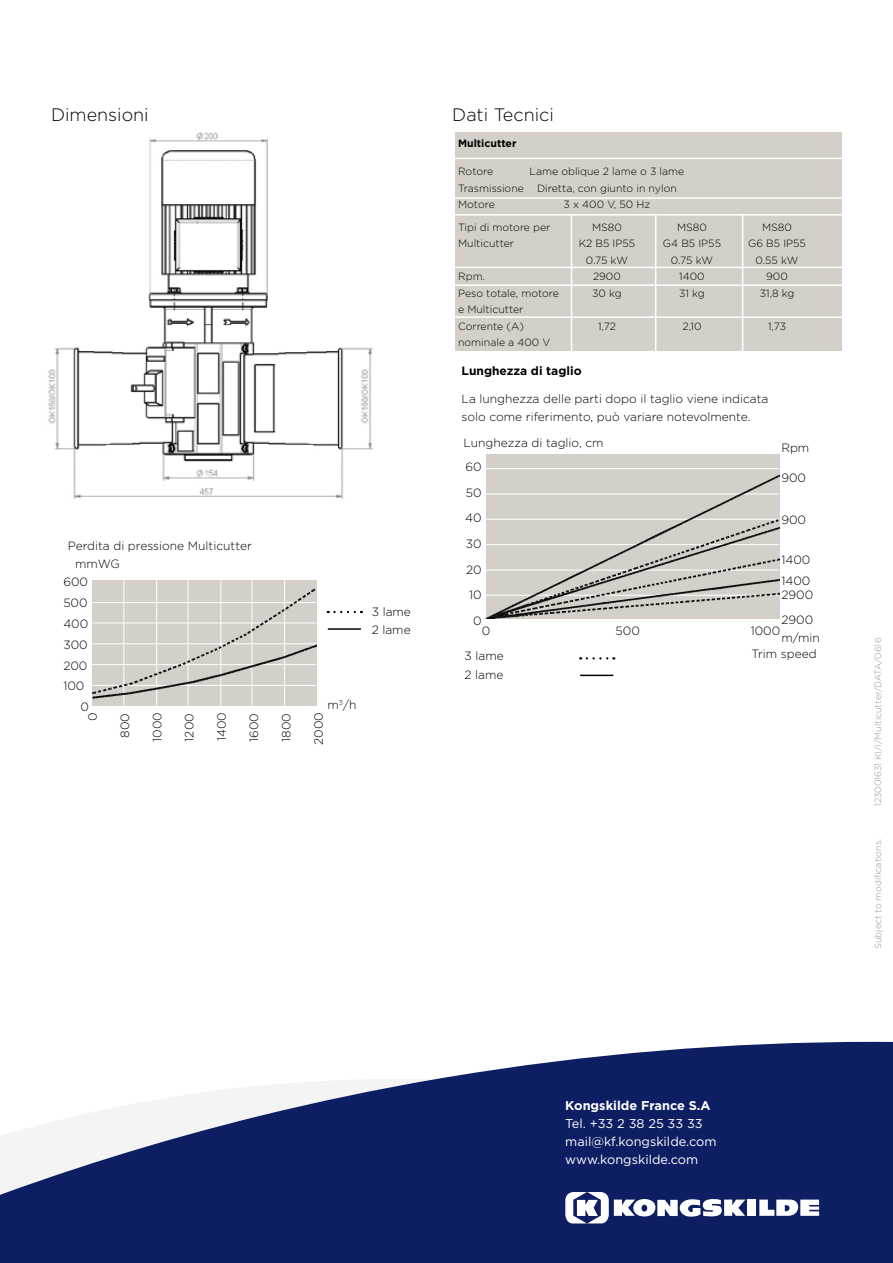
<style>
.page{position:relative;width:893px;height:1263px;background:#fff}
.page>*{position:absolute;margin:0;border:0;box-sizing:border-box;transform-origin:0 0}
.t1{font:300 18px "Gotham";color:#000}
.t2{font:12.75px/18px "Gotham";color:#fff}
.t3{font:700 12.75px "Gotham";color:#fff}
.t4{font:300 12px/18.8px "Gotham";color:#000}
.t5{font:700 12px "Gotham";color:#000}
.t6{font:300 10.5px/16.5px "Gotham";color:#000}
.t7{font:700 10.5px "Gotham";color:#000}
.t8{font:300 9px "Gotham";color:#939598}
</style>
<div class="page">
<svg style="left:0;top:1042px;width:893px;height:221px;fill:#0e1e63"></svg>
<div style="left:747px;top:1199px;width:9px;height:17px;background:#fff"></div>
<svg style="left:759px;top:1199px;width:60px;height:17px"></svg>
<svg style="left:565px;top:1192px;width:180px;height:31px"></svg>
<img style="left:48px;top:132px;width:326px;height:367px">
<div style="left:455px;top:133px;width:386px;height:218px;background:#d4d0c9"></div>
<hr style="left:454px;top:158px;width:395px;height:1px;background:#fff">
<hr style="left:453px;top:197px;width:393px;height:2px;background:#fff">
<hr style="left:450px;top:214px;width:395px;height:2px;background:#fff">
<hr style="left:450px;top:284px;width:400px;height:2px;background:#fff">
<hr style="left:451px;top:267px;width:403px;height:1px;background:#fff">
<hr style="left:437px;top:316px;width:405px;height:2px;background:#fff">
<hr style="left:571px;top:215px;width:1px;height:156px;background:#fff">
<hr style="left:655px;top:214px;width:1px;height:148px;background:#fff">
<hr style="left:742px;top:215px;width:1px;height:147px;background:#fff">
<hr style="left:580px;top:675px;width:33px;height:1px;background:#000">
<svg style="left:587px;top:657px;width:27px;height:2px"></svg>
<div style="left:486px;top:454px;width:293px;height:164px;background:#d4d0c9"></div>
<hr style="left:486px;top:468px;width:293px;height:1px;background:#fff">
<img style="left:486px;top:475px;width:293px;height:143px">
<div style="left:92px;top:580px;width:224px;height:126px;background:#d4d0c9"></div>
<hr style="left:123px;top:580px;width:1px;height:126px;background:#fff">
<hr style="left:156px;top:580px;width:1px;height:126px;background:#fff">
<hr style="left:188px;top:580px;width:1px;height:126px;background:#fff">
<hr style="left:220px;top:580px;width:1px;height:126px;background:#fff">
<hr style="left:252px;top:580px;width:1px;height:126px;background:#fff">
<hr style="left:284px;top:580px;width:1px;height:126px;background:#fff">
<hr style="left:328px;top:628px;width:33px;height:2px;background:#000">
<svg style="left:328px;top:611px;width:34px;height:2px"></svg>
<img style="left:92px;top:589px;width:224px;height:109px">
<h1 class="t1" style="left:51px;top:103px;width:99px">Dimensioni</h1>
<h1 class="t1" style="left:452px;top:103px;width:103px">Dati Tecnici</h1>
<p class="t7" style="left:458px;top:136px;width:60px">Multicutter</p>
<p class="t6" style="left:458px;top:163px;width:37px">Rotore</p>
<p class="t6" style="left:530px;top:163px;width:156px">Lame oblique 2 lame o 3 lame</p>
<p class="t6" style="left:458px;top:180px;width:67px">Trasmissione</p>
<p class="t6" style="left:537px;top:180px;width:141px">Diretta, con giunto in nylon</p>
<p class="t6" style="left:458px;top:196px;width:38px">Motore</p>
<p class="t6" style="left:564px;top:196px;width:88px">3 x 400 V, 50 Hz</p>
<p class="t6" style="left:458px;top:219px;width:94px">Tipi di motore per</p>
<p class="t6" style="left:592px;top:219px;width:31px">MS80</p>
<p class="t6" style="left:677px;top:219px;width:31px">MS80</p>
<p class="t6" style="left:762px;top:219px;width:31px">MS80</p>
<p class="t6" style="left:458px;top:235px;width:57px">Multicutter</p>
<p class="t6" style="left:579px;top:235px;width:58px">K2 B5 IP55</p>
<p class="t6" style="left:663px;top:235px;width:60px">G4 B5 IP55</p>
<p class="t6" style="left:748px;top:235px;width:59px">G6 B5 IP55</p>
<p class="t6" style="left:586px;top:252px;width:44px">0.75 kW</p>
<p class="t6" style="left:671px;top:252px;width:44px">0.75 kW</p>
<p class="t6" style="left:756px;top:252px;width:44px">0.55 kW</p>
<p class="t6" style="left:458px;top:268px;width:28px">Rpm.</p>
<p class="t6" style="left:593px;top:268px;width:29px">2900</p>
<p class="t6" style="left:679px;top:268px;width:27px">1400</p>
<p class="t6" style="left:766px;top:268px;width:23px">900</p>
<p class="t6" style="left:458px;top:285px;width:102px">Peso totale, motore</p>
<p class="t6" style="left:592px;top:285px;width:31px">30 kg</p>
<p class="t6" style="left:679px;top:285px;width:27px">31 kg</p>
<p class="t6" style="left:760px;top:285px;width:36px">31,8 kg</p>
<p class="t6" style="left:458px;top:301px;width:67px">e Multicutter<br>Corrente (A)</p>
<p class="t6" style="left:598px;top:318px;width:19px">1,72</p>
<p class="t6" style="left:682px;top:318px;width:21px">2,10</p>
<p class="t6" style="left:768px;top:318px;width:20px">1,73</p>
<p class="t4" style="left:68px;top:536px;width:186px">Perdita di pressione Multicutter</p>
<p class="t4" style="left:75px;top:554px;width:47px">mmWG</p>
<p class="t4" style="left:63px;top:572px;width:26px">600</p>
<p class="t4" style="left:63px;top:593px;width:26px">500</p>
<p class="t4" style="left:63px;top:614px;width:27px">400</p>
<p class="t4" style="left:63px;top:635px;width:26px">300</p>
<p class="t4" style="left:63px;top:656px;width:26px">200</p>
<p class="t4" style="left:63px;top:676px;width:23px">100</p>
<p class="t4" style="left:328px;top:695px;width:30px">m<sup>3</sup>/h</p>
<p class="t4" style="left:80px;top:697px;width:10px">0</p>
<p class="t4" style="left:83px;top:721px;width:10px;rotate:-90deg">0</p>
<p class="t4" style="left:115px;top:738px;width:26px;rotate:-90deg">800</p>
<p class="t4" style="left:147px;top:741px;width:31px;rotate:-90deg">1000</p>
<p class="t4" style="left:180px;top:741px;width:30px;rotate:-90deg">1200</p>
<p class="t4" style="left:212px;top:741px;width:30px;rotate:-90deg">1400</p>
<p class="t4" style="left:244px;top:742px;width:30px;rotate:-90deg">1600</p>
<p class="t4" style="left:277px;top:742px;width:30px;rotate:-90deg">1800</p>
<p class="t4" style="left:309px;top:745px;width:34px;rotate:-90deg">2000</p>
<p class="t4" style="left:372px;top:602px;width:41px">3 lame<br>2 lame</p>
<p class="t6" style="left:458px;top:334px;width:94px">nominale a 400 V</p>
<p class="t5" style="left:462px;top:363px;width:122px">Lunghezza di taglio</p>
<p class="t4" style="left:462px;top:389px;width:308px">La lunghezza delle parti dopo il taglio viene indicata solo come riferimento, può variare notevolmente.</p>
<p class="t4" style="left:463px;top:433px;width:142px">Lunghezza di taglio, cm</p>
<p class="t4" style="left:781px;top:438px;width:30px">Rpm</p>
<p class="t4" style="left:781px;top:468px;width:26px">900</p>
<p class="t4" style="left:781px;top:510px;width:26px">900</p>
<p class="t4" style="left:781px;top:548px;width:31px;line-height:21.3px">1400<br>1400</p>
<p class="t4" style="left:781px;top:582px;width:33px;line-height:24.9px">2900<br>2900</p>
<p class="t4" style="left:781px;top:628px;width:40px">m/min</p>
<p class="t4" style="left:465px;top:457px;width:18px">60</p>
<p class="t4" style="left:466px;top:483px;width:17px">50</p>
<p class="t4" style="left:465px;top:508px;width:18px">40</p>
<p class="t4" style="left:466px;top:534px;width:17px">30</p>
<p class="t4" style="left:466px;top:559px;width:17px">20</p>
<p class="t4" style="left:469px;top:585px;width:14px">10</p>
<p class="t4" style="left:473px;top:611px;width:10px">0</p>
<p class="t4" style="left:482px;top:621px;width:10px">0</p>
<p class="t4" style="left:616px;top:621px;width:26px">500</p>
<p class="t4" style="left:751px;top:621px;width:31px">1000</p>
<p class="t4" style="left:465px;top:646px;width:41px">3 lame</p>
<p class="t4" style="left:752px;top:644px;width:67px">Trim speed</p>
<p class="t4" style="left:465px;top:665px;width:40px">2 lame</p>
<p class="t8" style="left:872px;top:806px;width:170px;rotate:-90deg">123001631 KI/I/Multicutter/DATA/0616</p>
<p class="t8" style="left:872px;top:949px;width:111px;rotate:-90deg">Subject to modifications.</p>
<p class="t3" style="left:565px;top:1097px;width:147px">Kongskilde France S.A</p>
<p class="t2" style="left:565px;top:1114px;width:153px">Tel. +33 2 38 25 33 33 mail@kf.kongskilde.com www.kongskilde.com</p>
</div>
